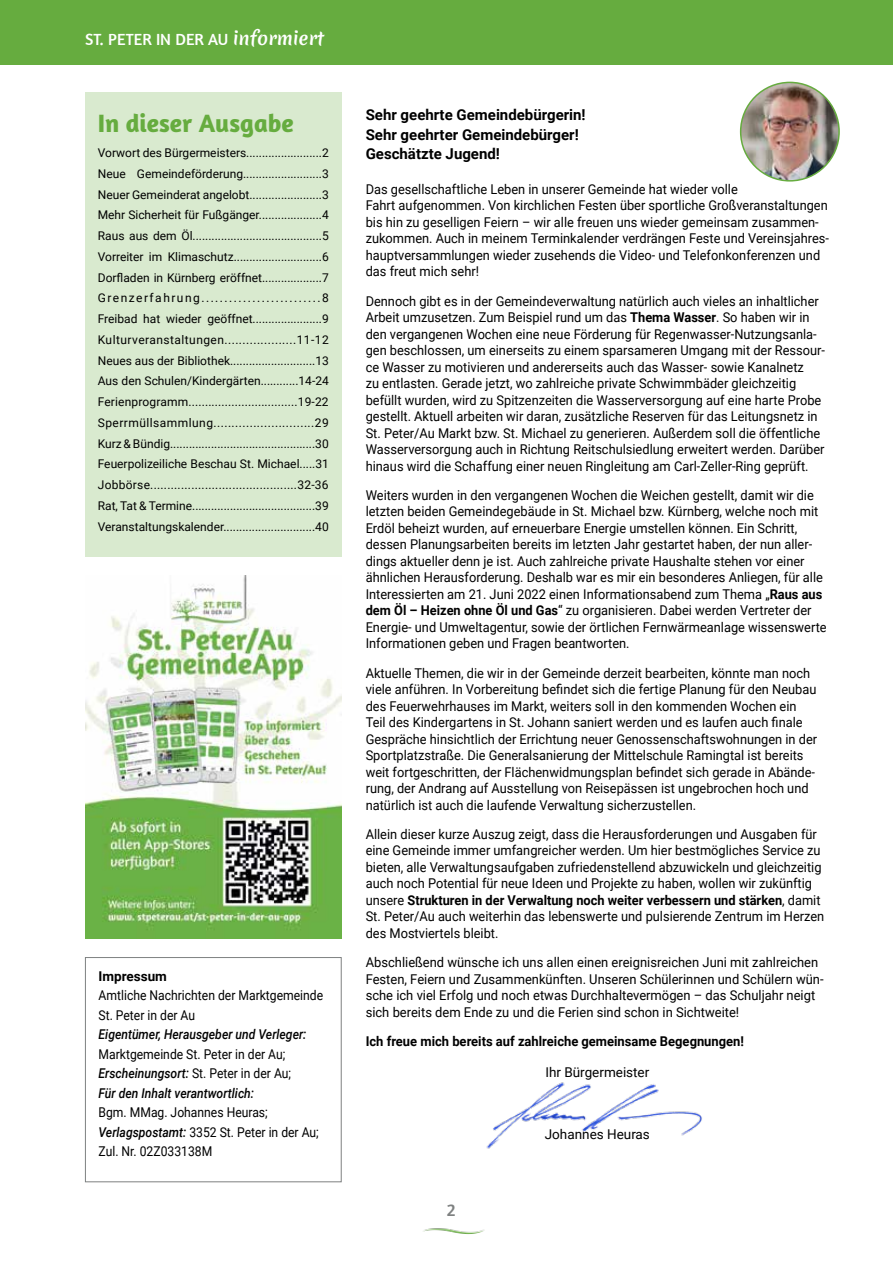
<style>
.page{position:relative;width:893px;height:1263px;background:#fff}
.page>*{position:absolute;margin:0;border:0;box-sizing:border-box;transform-origin:0 0}
.t1{font:700 25.5px "Amaranth";color:#66ac3f}
.t2{font:18px "Amaranth";color:#7e8181}
.t3{font:16.5px "Amaranth";color:#fff}
.t4{font:700 15px/19.5px "Roboto";color:#000}
.t5{font:13.5px/16.5px "Roboto";color:#000;scale:.95 1}
.t6{font:13.5px/16.5px "Roboto";color:#000;scale:.96 1}
.t7{font:13.5px/19.5px "Roboto";color:#000;scale:.9 1}
.t8{font:700 13.5px "Roboto";color:#000;scale:.96 1}
.t9{font:italic 500 13.5px "Roboto";color:#000;scale:.9 1}
.t10{font:13.5px "Roboto";color:#000}
.t11{font:700 13.5px "Roboto";color:#000}
.t12{font:12px/20.7px "Roboto";color:#000;text-align:justify}
.s1{font-family:"Merienda One";font-size:18px}
.s2{font-weight:500;font-style:italic}
.s3{font-weight:700}
</style>
<div class="page">
<div style="left:0;top:0;width:893px;height:64px;background:#66ac3f"></div>
<img style="left:423px;top:1228px;width:62px;height:7px">
<img style="left:741px;top:82px;width:98px;height:99px;border-radius:49px">
<div style="left:740px;top:82px;width:100px;height:100px;border:2px solid #66ac3f;border-radius:50%"></div>
<div style="left:85px;top:92px;width:257px;height:465px;background:#d9eacf"></div>
<img style="left:486px;top:1082px;width:216px;height:67px">
<div style="left:85px;top:957px;width:257px;height:225px;border:1px solid #7e8181"></div>
<img style="left:85px;top:575px;width:257px;height:363px">
<p class="t3" style="left:85px;top:29px;width:240px">ST. PETER IN DER AU <span class="s1">informiert</span></p>
<h1 class="t1" style="left:98px;top:107px;width:197px">In dieser Ausgabe</h1>
<p class="t12" style="left:98px;top:142px;width:233px">Vorwort des Bürgermeisters........................2<br>Neue Gemeindeförderung.........................3<br>Neuer Gemeinderat angelobt.......................3<br>Mehr Sicherheit für Fußgänger....................4<br>Raus aus dem Öl.........................................5<br>Vorreiter im Klimaschutz............................6<br>Dorfladen in Kürnberg eröffnet...................7<br>Grenzerfahrung..........................8<br>Freibad hat wieder geöffnet......................9<br>Kulturveranstaltungen....................11-12<br>Neues aus der Bibliothek...........................13<br>Aus den Schulen/Kindergärten............14-24<br>Ferienprogramm.................................19-22<br>Sperrmüllsammlung............................29<br>Kurz &amp; Bündig..............................................30<br>Feuerpolizeiliche Beschau St. Michael.....31<br>Jobbörse...........................................32-36<br>Rat, Tat &amp; Termine.......................................39<br>Veranstaltungskalender.............................40</p>
<p class="t11" style="left:99px;top:966px;width:70px">Impressum</p>
<p class="t7" style="left:99px;top:985px;width:251px">Amtliche Nachrichten der Marktgemeinde<br>St. Peter in der Au</p>
<p class="t9" style="left:99px;top:1025px;width:233px">Eigentümer, Herausgeber und Verleger:</p>
<p class="t7" style="left:99px;top:1044px;width:216px">Marktgemeinde St. Peter in der Au;<br><span class="s2">Erscheinungsort:</span> St. Peter in der Au;<br><span class="s2">Für den Inhalt verantwortlich:</span></p>
<p class="t7" style="left:99px;top:1102px;width:246px">Bgm. MMag. Johannes Heuras;<br><span class="s2">Verlagspostamt:</span> 3352 St. Peter in der Au;<br>Zul. Nr. 02Z033138M</p>
<p class="t4" style="left:366px;top:105px;width:221px">Sehr geehrte Gemeindebürgerin!<br>Sehr geehrter Gemeindebürger!<br>Geschätzte Jugend!</p>
<p class="t5" style="left:366px;top:180px;width:489px">Das gesellschaftliche Leben in unserer Gemeinde hat wieder volle<br>Fahrt aufgenommen. Von kirchlichen Festen über sportliche Großveranstaltungen bis hin zu geselligen Feiern – wir alle freuen uns wieder gemeinsam zusammen&shy;zukommen. Auch in meinem Terminkalender verdrängen Feste und Vereinsjahres&shy;hauptversammlungen wieder zusehends die Video- und Telefonkonferenzen und das freut mich sehr!</p>
<p class="t5" style="left:366px;top:292px;width:485px">Dennoch gibt es in der Gemeindeverwaltung natürlich auch vieles an inhaltlicher Arbeit umzusetzen. Zum Beispiel rund um das <span class="s3">Thema Wasser</span>. So haben wir in den vergangenen Wochen eine neue Förderung für Regenwasser-Nutzungsanla&shy;gen beschlossen, um einerseits zu einem sparsameren Umgang mit der Ressour&shy;ce Wasser zu motivieren und andererseits auch das Wasser- sowie Kanalnetz<br>zu entlasten. Gerade jetzt, wo zahlreiche private Schwimmbäder gleichzeitig befüllt wurden, wird zu Spitzenzeiten die Wasserversorgung auf eine harte Probe gestellt. Aktuell arbeiten wir daran, zusätzliche Reserven für das Leitungsnetz in St. Peter/Au Markt bzw. St. Michael zu generieren. Außerdem soll die öffentliche Wasserversorgung auch in Richtung Reitschulsiedlung erweitert werden. Darüber hinaus wird die Schaffung einer neuen Ringleitung am Carl-Zeller-Ring geprüft.</p>
<p class="t5" style="left:366px;top:486px;width:487px">Weiters wurden in den vergangenen Wochen die Weichen gestellt, damit wir die letzten beiden Gemeindegebäude in St. Michael bzw. Kürnberg, welche noch mit Erdöl beheizt wurden, auf erneuerbare Energie umstellen können. Ein Schritt, dessen Planungsarbeiten bereits im letzten Jahr gestartet haben, der nun aller&shy;dings aktueller denn je ist. Auch zahlreiche private Haushalte stehen vor einer ähnlichen Herausforderung. Deshalb war es mir ein besonderes Anliegen, für alle Interessierten am 21. Juni 2022 einen Informationsabend zum Thema „<span class="s3">Raus aus dem Öl – Heizen ohne Öl und Gas</span>“ zu organisieren. Dabei werden Vertreter der Energie- und Umweltagentur, sowie der örtlichen Fernwärmeanlage wissenswerte Informationen geben und Fragen beantworten.</p>
<p class="t5" style="left:366px;top:664px;width:477px">Aktuelle Themen, die wir in der Gemeinde derzeit bearbeiten, könnte man noch viele anführen. In Vorbereitung befindet sich die fertige Planung für den Neubau des Feuerwehrhauses im Markt, weiters soll in den kommenden Wochen ein Teil des Kindergartens in St. Johann saniert werden und es laufen auch finale Gespräche hinsichtlich der Errichtung neuer Genossenschaftswohnungen in der Sportplatzstraße. Die Generalsanierung der Mittelschule Ramingtal ist bereits weit fortgeschritten, der Flächenwidmungsplan befindet sich gerade in Abände&shy;rung, der Andrang auf Ausstellung von Reisepässen ist ungebrochen hoch und natürlich ist auch die laufende Verwaltung sicherzustellen.</p>
<p class="t5" style="left:366px;top:825px;width:484px">Allein dieser kurze Auszug zeigt, dass die Herausforderungen und Ausgaben für eine Gemeinde immer umfangreicher werden. Um hier bestmögliches Service zu bieten, alle Verwaltungsaufgaben zufriedenstellend abzuwickeln und gleichzeitig auch noch Potential für neue Ideen und Projekte zu haben, wollen wir zukünftig unsere <span class="s3">Strukturen in der Verwaltung noch weiter verbessern und stärken</span>, damit St. Peter/Au auch weiterhin das lebenswerte und pulsierende Zentrum im Herzen des Mostviertels bleibt.</p>
<p class="t6" style="left:366px;top:953px;width:478px">Abschließend wünsche ich uns allen einen ereignisreichen Juni mit zahlreichen Festen, Feiern und Zusammenkünften. Unseren Schülerinnen und Schülern wün&shy;sche ich viel Erfolg und noch etwas Durchhaltevermögen – das Schuljahr neigt sich bereits dem Ende zu und die Ferien sind schon in Sichtweite!</p>
<p class="t8" style="left:366px;top:1031px;width:396px">Ich freue mich bereits auf zahlreiche gemeinsame Begegnungen!</p>
<p class="t10" style="left:545px;top:1062px;width:105px">Ihr Bürgermeister</p>
<h2 class="t2" style="left:447px;top:1199px;width:10px">2</h2>
<p class="t10" style="left:545px;top:1125px;width:107px">Johannes Heuras</p>
</div>
